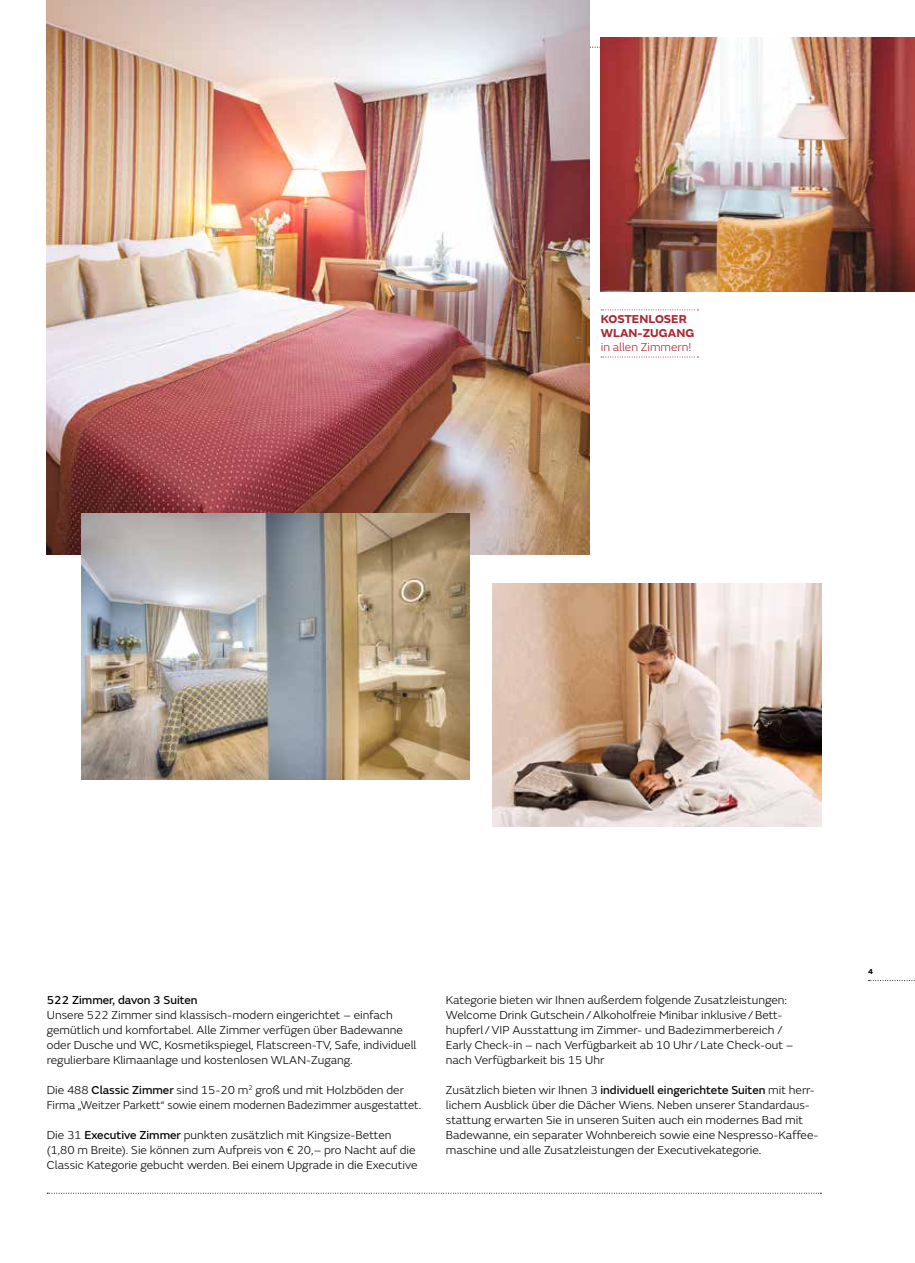
<style>
.page{position:relative;width:915px;height:1263px;background:#fff}
.page>*{position:absolute;margin:0;border:0;box-sizing:border-box;transform-origin:0 0}
.t1{font:300 12px/15px "FS Emeric";color:#000}
.t2{font:12px "FS Emeric Core";color:#000}
.t3{font:700 12px/13.5px "FS Emeric";color:#a92934}
.t4{font:300 12px "FS Emeric";color:#a92934}
.t5{font:700 7.5px "FS Emeric";color:#000}
.s1{font-family:"FS Emeric Core";font-weight:400}
</style>
<div class="page">
<svg style="left:47px;top:1193px;width:774px;height:1px"></svg>
<svg style="left:868px;top:980px;width:47px;height:1px"></svg>
<img style="left:47px;top:0;width:542px;height:554px">
<img style="left:82px;top:513px;width:387px;height:266px">
<img style="left:600px;top:37px;width:314px;height:254px">
<svg style="left:601px;top:310px;width:97px;height:1px"></svg>
<svg style="left:601px;top:357px;width:97px;height:1px"></svg>
<img style="left:492px;top:583px;width:329px;height:243px">
<p class="t3" style="left:600px;top:311px;width:95px">KOSTENLOSER<br>WLAN-ZUGANG</p>
<p class="t4" style="left:600px;top:339px;width:92px">in allen Zimmern!</p>
<p class="t2" style="left:47px;top:991px;width:152px">522 Zimmer, davon 3 Suiten</p>
<p class="t1" style="left:47px;top:1007px;width:371px">Unsere 522 Zimmer sind klassisch-modern eingerichtet – einfach gemütlich und komfortabel. Alle Zimmer verfügen über Badewanne oder Dusche und WC, Kosmetikspiegel, Flatscreen-TV, Safe, individuell regulierbare Klimaanlage und kostenlosen WLAN-Zugang.</p>
<p class="t1" style="left:47px;top:1082px;width:376px">Die 488 <span class="s1">Classic Zimmer</span> sind 15-20 m<sup>2</sup> groß und mit Holzböden der<br>Firma „Weitzer Parkett“ sowie einem modernen Badezimmer ausgestattet.</p>
<p class="t1" style="left:47px;top:1127px;width:372px">Die 31 <span class="s1">Executive Zimmer</span> punkten zusätzlich mit Kingsize-Betten (1,80 m Breite). Sie können zum Aufpreis von € 20,– pro Nacht auf die<br>Classic Kategorie gebucht werden. Bei einem Upgrade in die Executive</p>
<p class="t1" style="left:445px;top:992px;width:349px">Kategorie bieten wir Ihnen außerdem folgende Zusatzleistungen:<br>Welcome Drink Gutschein/Alkoholfreie Minibar inklusive/Bett&shy;hupferl /VIP Ausstattung im Zimmer- und Badezimmerbereich / Early Check-in – nach Verfügbarkeit ab 10 Uhr /Late Check-out – nach Verfügbarkeit bis 15 Uhr</p>
<p class="t1" style="left:445px;top:1082px;width:374px">Zusätzlich bieten wir Ihnen 3 <span class="s1">individuell eingerichtete Suiten</span> mit herr&shy;lichem Ausblick über die Dächer Wiens. Neben unserer Standardaus&shy;stattung erwarten Sie in unseren Suiten auch ein modernes Bad mit Badewanne, ein separater Wohnbereich sowie eine Nespresso-Kaffee&shy;maschine und alle Zusatzleistungen der Executivekategorie.</p>
<p class="t5" style="left:867px;top:966px;width:6px">4</p>
</div>
